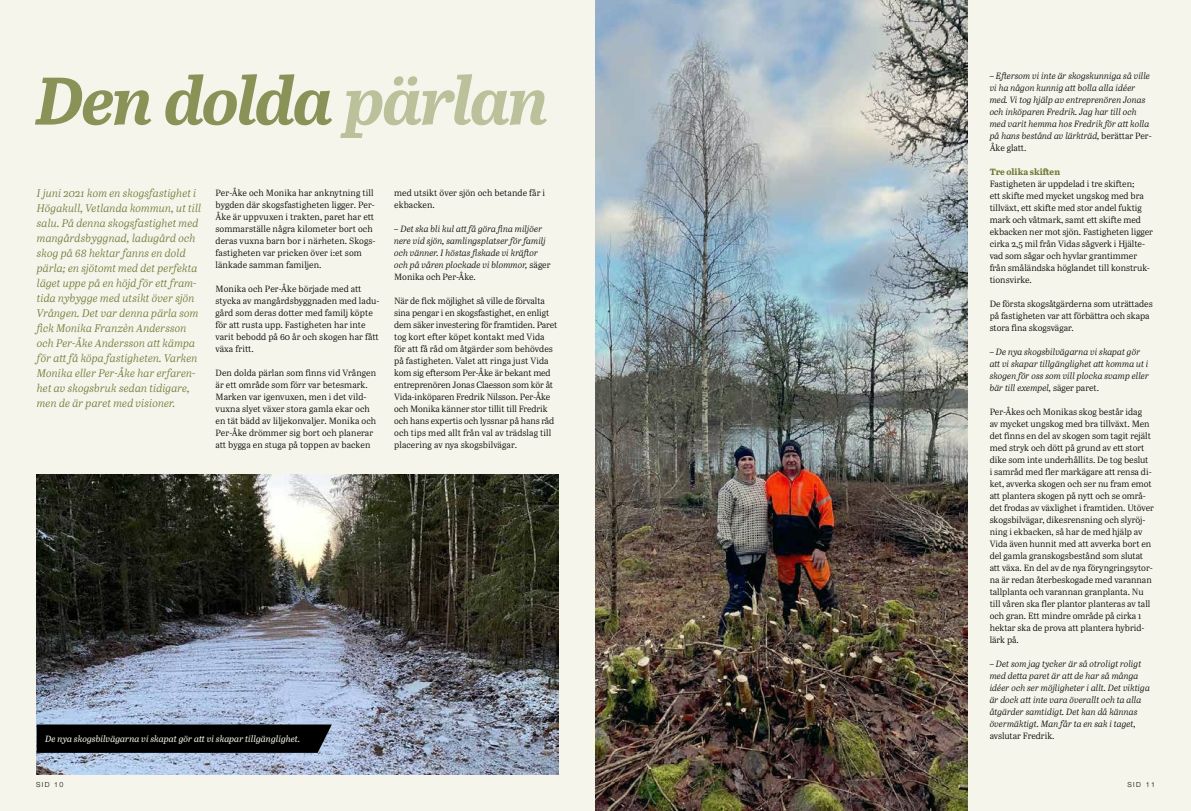
<style>
.page{position:relative;width:1191px;height:811px;background:#fff}
.page>*{position:absolute;margin:0;border:0;box-sizing:border-box;transform-origin:0 0}
.t1{font:italic 700 67px "Abril Text";letter-spacing:-.03em;color:#899257}
.t2{font:italic 11px/15px "Abril Text Lt";color:#6d7634}
.t3{font:9px/12px "Abril Text Lt";color:#000}
.t4{font:italic 9px/12px "Abril Text Lt";color:#000}
.t5{font:italic 9px "Abril Text";letter-spacing:-.005em;color:#f6f5eb}
.t6{font:700 9px "Abril Text";color:#6d7634}
.t7{font:300 7px "Helvetica Neue LT Std";letter-spacing:.2em;color:#000}
.s1{color:#bbc19a}
.s2{font-style:normal}
</style>
<div class="page">
<div style="left:0;top:0;width:595px;height:811px;background:#f6f5eb"></div>
<div style="left:595px;top:0;width:596px;height:811px;background:#f6f5eb"></div>
<img style="left:595px;top:0;width:372px;height:811px">
<img style="left:37px;top:475px;width:521px;height:299px">
<svg style="left:37px;top:724px;width:295px;height:29px;background:#08080a"></svg>
<h1 class="t1" style="left:36px;top:52px;width:514px">Den dolda <span class="s1">pärlan</span></h1>
<p class="t2" style="left:37px;top:185px;width:166px">I juni 2021 kom en skogsfastighet i<br>Högakull, Vetlanda kommun, ut till salu. På denna skogsfastighet med mangårdsbyggnad, ladugård och skog på 68 hektar fanns en dold pärla; en sjötomt med det perfekta läget uppe på en höjd för ett fram&shy;tida nybygge med utsikt över sjön<br>Vrången. Det var denna pärla som fick Monika Franzèn Andersson och Per-Åke Andersson att kämpa för att få köpa fastigheten. Varken<br>Monika eller Per-Åke har erfaren&shy;het av skogsbruk sedan tidigare, men de är paret med visioner.</p>
<p class="t3" style="left:215px;top:186px;width:162px">Per-Åke och Monika har anknytning till bygden där skogsfastigheten ligger. Per-Åke är uppvuxen i trakten, paret har ett sommarställe några kilometer bort och deras vuxna barn bor i närheten. Skogs&shy;fastigheten var pricken över i:et som länkade samman familjen.</p>
<p class="t3" style="left:215px;top:282px;width:165px">Monika och Per-Åke började med att stycka av mangårdsbyggnaden med ladu&shy;gård som deras dotter med familj köpte för att rusta upp. Fastigheten har inte varit bebodd på 60 år och skogen har fått växa fritt.</p>
<p class="t3" style="left:215px;top:366px;width:162px">Den dolda pärlan som finns vid Vrången är ett område som förr var betesmark.<br>Marken var igenvuxen, men i det vild&shy;vuxna slyet växer stora gamla ekar och en tät bädd av liljekonvaljer. Monika och Per-Åke drömmer sig bort och planerar att bygga en stuga på toppen av backen</p>
<p class="t3" style="left:394px;top:186px;width:152px">med utsikt över sjön och betande får i ekbacken.</p>
<p class="t4" style="left:394px;top:222px;width:158px">– Det ska bli kul att få göra fina miljöer nere vid sjön, samlingsplatser för familj och vänner. I höstas fiskade vi kräftor och på våren plockade vi blommor, <span class="s2">säger Monika och Per-Åke.</span></p>
<p class="t3" style="left:394px;top:294px;width:165px">När de fick möjlighet så ville de förvalta sina pengar i en skogsfastighet, en enligt dem säker investering för framtiden. Paret tog kort efter köpet kontakt med Vida för att få råd om åtgärder som behövdes på fastigheten. Valet att ringa just Vida kom sig eftersom Per-Åke är bekant med entreprenören Jonas Claesson som kör åt Vida-inköparen Fredrik Nilsson. Per-Åke och Monika känner stor tillit till Fredrik och hans expertis och lyssnar på hans råd och tips med allt från val av trädslag till placering av nya skogsbilvägar.</p>
<p class="t5" style="left:45px;top:732px;width:256px">De nya skogsbilvägarna vi skapat gör att vi skapar tillgänglighet.</p>
<p class="t4" style="left:989px;top:70px;width:163px">– Eftersom vi inte är skogskunniga så ville vi ha någon kunnig att bolla alla idéer med. Vi tog hjälp av entreprenören Jonas och inköparen Fredrik. Jag har till och med varit hemma hos Fredrik för att kolla på hans bestånd av lärkträd, <span class="s2">berättar Per-Åke glatt.</span></p>
<p class="t6" style="left:989px;top:165px;width:72px">Tre olika skiften</p>
<p class="t3" style="left:989px;top:178px;width:165px">Fastigheten är uppdelad i tre skiften;<br>ett skifte med mycket ungskog med bra tillväxt, ett skifte med stor andel fuktig mark och våtmark, samt ett skifte med ekbacken ner mot sjön. Fastigheten ligger cirka 2,5 mil från Vidas sågverk i Hjälte&shy;vad som sågar och hyvlar grantimmer från småländska höglandet till konstruk&shy;tionsvirke.</p>
<p class="t3" style="left:989px;top:298px;width:164px">De första skogsåtgärderna som uträttades på fastigheten var att förbättra och skapa stora fina skogsvägar.</p>
<p class="t4" style="left:989px;top:346px;width:161px">– De nya skogsbilvägarna vi skapat gör att vi skapar tillgänglighet att komma ut i skogen för oss som vill plocka svamp eller bär till exempel, <span class="s2">säger paret.</span></p>
<p class="t3" style="left:989px;top:406px;width:166px">Per-Åkes och Monikas skog består idag<br>av mycket ungskog med bra tillväxt. Men det finns en del av skogen som tagit rejält med stryk och dött på grund av ett stort dike som inte underhållits. De tog beslut<br>i samråd med fler markägare att rensa di&shy;ket, avverka skogen och ser nu fram emot att plantera skogen på nytt och se områ&shy;det frodas av växlighet i framtiden. Utöver skogsbilvägar, dikesrensning och slyröj&shy;ning i ekbacken, så har de med hjälp av Vida även hunnit med att avverka bort en del gamla granskogsbestånd som slutat att växa. En del av de nya föryngringsytor&shy;na är redan återbeskogade med varannan tallplanta och varannan granplanta. Nu till våren ska fler plantor planteras av tall och gran. Ett mindre område på cirka 1 hektar ska de prova att plantera hybrid&shy;lärk på.</p>
<p class="t4" style="left:989px;top:658px;width:162px">– Det som jag tycker är så otroligt roligt med detta paret är att de har så många idéer och ser möjligheter i allt. Det viktiga är dock att inte vara överallt och ta alla åtgärder samtidigt. Det kan då kännas övermäktigt. Man får ta en sak i taget,</p>
<p class="t3" style="left:989px;top:730px;width:66px">avslutar Fredrik.</p>
<p class="t7" style="left:36px;top:780px;width:29px">SID 10</p>
<p class="t7" style="left:1127px;top:780px;width:29px">SID 11</p>
</div>
